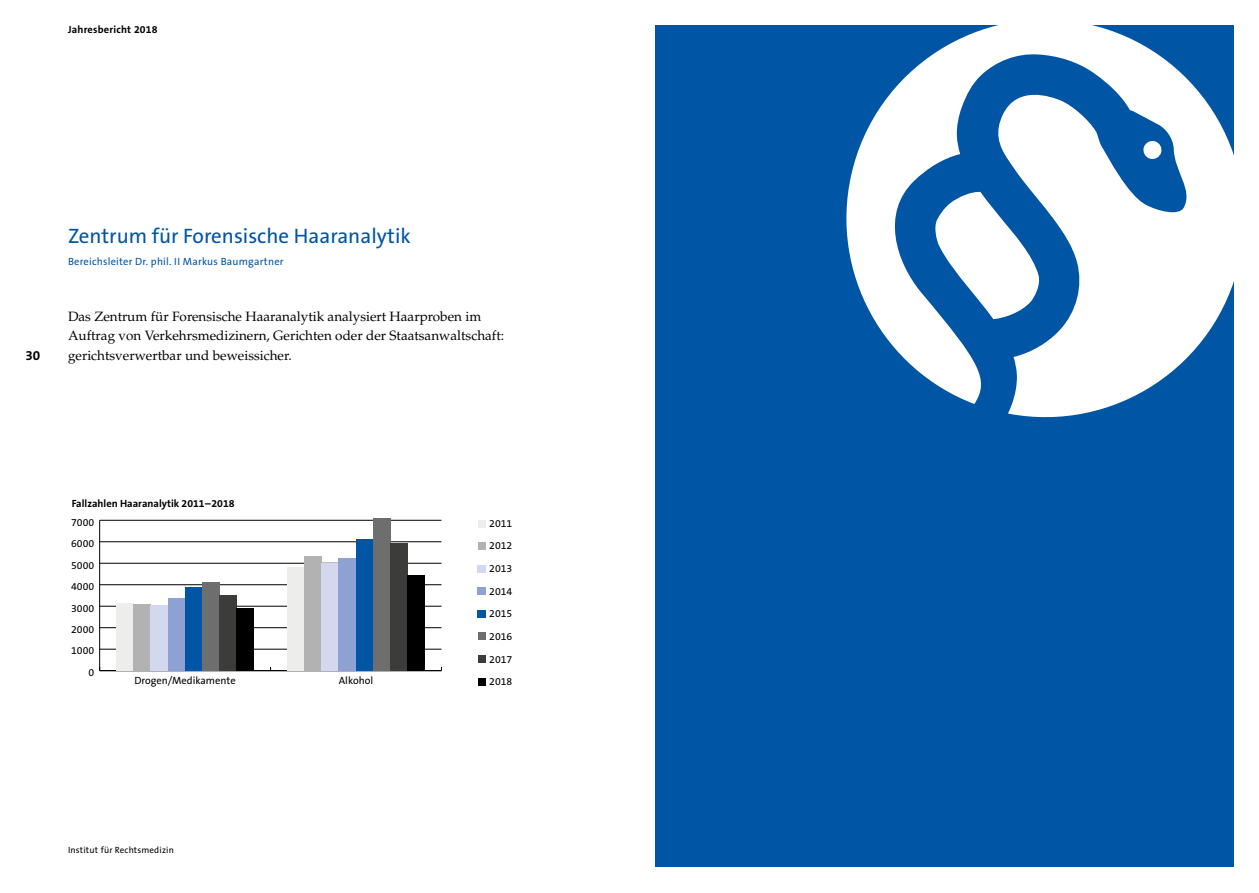
<style>
.page{position:relative;width:1259px;height:893px;background:#fff}
.page>*{position:absolute;margin:0;border:0;box-sizing:border-box;transform-origin:0 0}
.t1{font:21px "The Sans B5 Plain";color:#0055a4}
.t2{font:13.5px/19.5px "Palatino LT Std";color:#000}
.t3{font:700 13.5px "The Sans B7";color:#000}
.t4{font:10.5px "The Sans B5 Plain";color:#000}
.t5{font:10.5px "The Sans B5 Plain";letter-spacing:.02em;color:#0055a4}
.t6{font:700 10.5px "The Sans B7";color:#000}
.t7{font:700 10.5px "The Sans B7";letter-spacing:.02em;color:#000}
.t8{font:9px "The Sans B5 Plain";letter-spacing:.02em;color:#000}
</style>
<div class="page">
<div style="left:655px;top:26px;width:578px;height:841px;background:#0055a4"></div>
<hr style="left:99px;top:520px;width:1px;height:151px;background:#000">
<hr style="left:100px;top:670px;width:341px;height:1px;background:#000">
<hr style="left:100px;top:649px;width:341px;height:1px;background:#000">
<hr style="left:100px;top:627px;width:341px;height:1px;background:#000">
<hr style="left:100px;top:606px;width:341px;height:1px;background:#000">
<hr style="left:100px;top:584px;width:341px;height:1px;background:#000">
<hr style="left:100px;top:563px;width:341px;height:1px;background:#000">
<hr style="left:100px;top:541px;width:341px;height:1px;background:#000">
<hr style="left:100px;top:520px;width:341px;height:1px;background:#000">
<div style="left:477px;top:520px;width:8px;height:7px;background:#ededec"></div>
<div style="left:117px;top:603px;width:17px;height:68px;background:#ededec"></div>
<div style="left:288px;top:567px;width:17px;height:104px;background:#ededec"></div>
<div style="left:477px;top:542px;width:8px;height:7px;background:#b2b2b2"></div>
<div style="left:134px;top:605px;width:17px;height:66px;background:#b2b2b2"></div>
<div style="left:305px;top:556px;width:17px;height:115px;background:#b2b2b2"></div>
<div style="left:477px;top:565px;width:8px;height:7px;background:#d3d8ee"></div>
<div style="left:151px;top:605px;width:17px;height:66px;background:#d3d8ee"></div>
<div style="left:322px;top:563px;width:17px;height:108px;background:#d3d8ee"></div>
<div style="left:477px;top:588px;width:8px;height:7px;background:#8da1d3"></div>
<div style="left:168px;top:598px;width:17px;height:73px;background:#8da1d3"></div>
<div style="left:339px;top:558px;width:17px;height:113px;background:#8da1d3"></div>
<div style="left:477px;top:610px;width:8px;height:7px;background:#0055a4"></div>
<div style="left:185px;top:588px;width:17px;height:83px;background:#0055a4"></div>
<div style="left:356px;top:540px;width:17px;height:131px;background:#0055a4"></div>
<div style="left:477px;top:633px;width:8px;height:7px;background:#6e6e6e"></div>
<div style="left:202px;top:582px;width:17px;height:89px;background:#6e6e6e"></div>
<div style="left:373px;top:518px;width:17px;height:153px;background:#6e6e6e"></div>
<div style="left:477px;top:655px;width:8px;height:7px;background:#3c3c3a"></div>
<div style="left:219px;top:595px;width:17px;height:76px;background:#3c3c3a"></div>
<div style="left:390px;top:544px;width:17px;height:127px;background:#3c3c3a"></div>
<div style="left:477px;top:678px;width:8px;height:7px;background:#000"></div>
<div style="left:236px;top:608px;width:17px;height:63px;background:#000"></div>
<div style="left:407px;top:575px;width:17px;height:96px;background:#000"></div>
<svg style="left:846px;top:25px;width:388px;height:392px;fill:#fff"></svg>
<svg style="left:933px;top:191px;width:108px;height:128px"></svg>
<svg style="left:1142px;top:140px;width:20px;height:20px"></svg>
<p class="t7" style="left:68px;top:24px;width:91px">Jahresbericht 2018</p>
<p class="t3" style="left:26px;top:348px;width:16px">30</p>
<h1 class="t1" style="left:68px;top:225px;width:344px">Zentrum für Forensische Haaranalytik</h1>
<p class="t5" style="left:68px;top:256px;width:217px">Bereichsleiter Dr. phil. II Markus Baumgartner</p>
<p class="t2" style="left:68px;top:307px;width:438px">Das Zentrum für Forensische Haaranalytik analysiert Haarproben im<br>Auftrag von Verkehrsmedizinern, Gerichten oder der Staatsanwaltschaft: gerichtsverwertbar und beweissicher.</p>
<p class="t6" style="left:72px;top:498px;width:164px">Fallzahlen Haaranalytik 2011–2018</p>
<p class="t4" style="left:71px;top:517px;width:25px">7000</p>
<p class="t4" style="left:71px;top:538px;width:25px">6000</p>
<p class="t4" style="left:71px;top:559px;width:25px">5000</p>
<p class="t4" style="left:71px;top:581px;width:25px">4000</p>
<p class="t4" style="left:71px;top:602px;width:25px">3000</p>
<p class="t4" style="left:71px;top:624px;width:25px">2000</p>
<p class="t4" style="left:71px;top:645px;width:25px">1000</p>
<p class="t4" style="left:89px;top:667px;width:7px">0</p>
<p class="t4" style="left:134px;top:675px;width:103px">Drogen/Medikamente</p>
<p class="t4" style="left:339px;top:675px;width:36px">Alkohol</p>
<p class="t4" style="left:489px;top:518px;width:25px">2011</p>
<p class="t4" style="left:489px;top:540px;width:25px">2012</p>
<p class="t4" style="left:489px;top:563px;width:25px">2013</p>
<p class="t4" style="left:489px;top:586px;width:25px">2014</p>
<p class="t4" style="left:489px;top:608px;width:25px">2015</p>
<p class="t4" style="left:489px;top:631px;width:25px">2016</p>
<p class="t4" style="left:489px;top:653px;width:25px">2017</p>
<p class="t4" style="left:489px;top:676px;width:25px">2018</p>
<p class="t8" style="left:68px;top:845px;width:107px">Institut für Rechtsmedizin</p>
</div>
